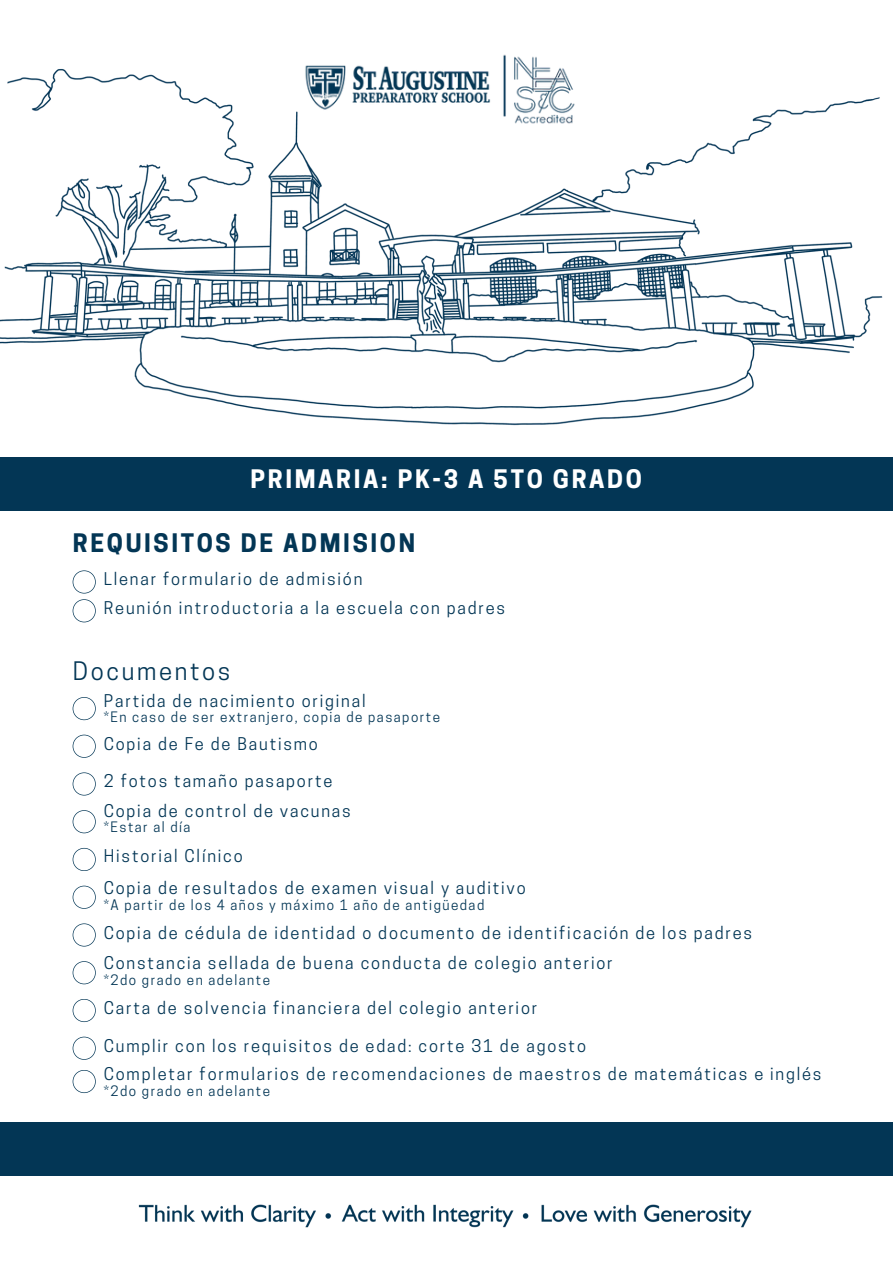
<style>
.page{position:relative;width:893px;height:1264px;background:#fff}
.page>*{position:absolute;margin:0;border:0;box-sizing:border-box;transform-origin:0 0}
.t1{font:700 24px "Cooper Hewitt";letter-spacing:.11em;color:#fff}
.t2{font:700 24px "Cooper Hewitt";letter-spacing:.11em;color:#033655}
.t3{font:24px "Cooper Hewitt";letter-spacing:.11em;color:#033655}
.t4{font:16.5px "Cooper Hewitt";letter-spacing:.11em;color:#033655}
.t5{font:13.5px "Cooper Hewitt";letter-spacing:.11em;color:#033655}
</style>
<div class="page">
<img style="left:0;top:68px;width:883px;height:358px">
<img style="left:290px;top:54px;width:312px;height:73px">
<svg style="left:73px;top:697px;width:23px;height:23px"></svg>
<div style="left:0;top:457px;width:892px;height:53px;background:#033655"></div>
<svg style="left:73px;top:734px;width:23px;height:23px"></svg>
<svg style="left:73px;top:772px;width:23px;height:23px"></svg>
<svg style="left:73px;top:810px;width:23px;height:23px"></svg>
<svg style="left:73px;top:848px;width:23px;height:23px"></svg>
<svg style="left:73px;top:885px;width:23px;height:23px"></svg>
<svg style="left:73px;top:923px;width:23px;height:23px"></svg>
<svg style="left:73px;top:961px;width:23px;height:23px"></svg>
<svg style="left:73px;top:999px;width:23px;height:23px"></svg>
<svg style="left:73px;top:1036px;width:23px;height:23px"></svg>
<svg style="left:73px;top:570px;width:23px;height:23px"></svg>
<svg style="left:73px;top:599px;width:23px;height:23px"></svg>
<img style="left:134px;top:1175px;width:625px;height:53px">
<div style="left:0;top:1121px;width:892px;height:54px;background:#033655"></div>
<svg style="left:73px;top:1070px;width:23px;height:23px"></svg>
<p class="t1" style="left:250px;top:470px;width:393px">PRIMARIA: PK-3 A 5TO GRADO</p>
<p class="t2" style="left:73px;top:533px;width:343px">REQUISITOS DE ADMISION</p>
<p class="t4" style="left:104px;top:573px;width:260px">Llenar formulario de admisión</p>
<p class="t4" style="left:104px;top:602px;width:403px">Reunión introductoria a la escuela con padres</p>
<p class="t3" style="left:73px;top:661px;width:159px">Documentos</p>
<p class="t4" style="left:104px;top:694px;width:263px">Partida de nacimiento original</p>
<p class="t5" style="left:104px;top:712px;width:337px">*En caso de ser extranjero, copia de pasaporte</p>
<p class="t4" style="left:104px;top:737px;width:215px">Copia de Fe de Bautismo</p>
<p class="t4" style="left:104px;top:775px;width:230px">2 fotos tamaño pasaporte</p>
<p class="t4" style="left:104px;top:804px;width:248px">Copia de control de vacunas</p>
<p class="t5" style="left:104px;top:822px;width:88px">*Estar al día</p>
<p class="t4" style="left:104px;top:849px;width:140px">Historial Clínico</p>
<p class="t4" style="left:104px;top:882px;width:423px">Copia de resultados de examen visual y auditivo</p>
<p class="t5" style="left:104px;top:900px;width:382px">*A partir de los 4 años y máximo 1 año de antigüedad</p>
<p class="t4" style="left:104px;top:926px;width:649px">Copia de cédula de identidad o documento de identificación de los padres</p>
<p class="t4" style="left:104px;top:957px;width:510px">Constancia sellada de buena conducta de colegio anterior</p>
<p class="t5" style="left:104px;top:975px;width:168px">*2do grado en adelante</p>
<p class="t4" style="left:104px;top:1001px;width:435px">Carta de solvencia financiera del colegio anterior</p>
<p class="t4" style="left:104px;top:1039px;width:483px">Cumplir con los requisitos de edad: corte 31 de agosto</p>
<p class="t4" style="left:104px;top:1067px;width:719px">Completar formularios de recomendaciones de maestros de matemáticas e inglés</p>
<p class="t5" style="left:104px;top:1085px;width:168px">*2do grado en adelante</p>
</div>
